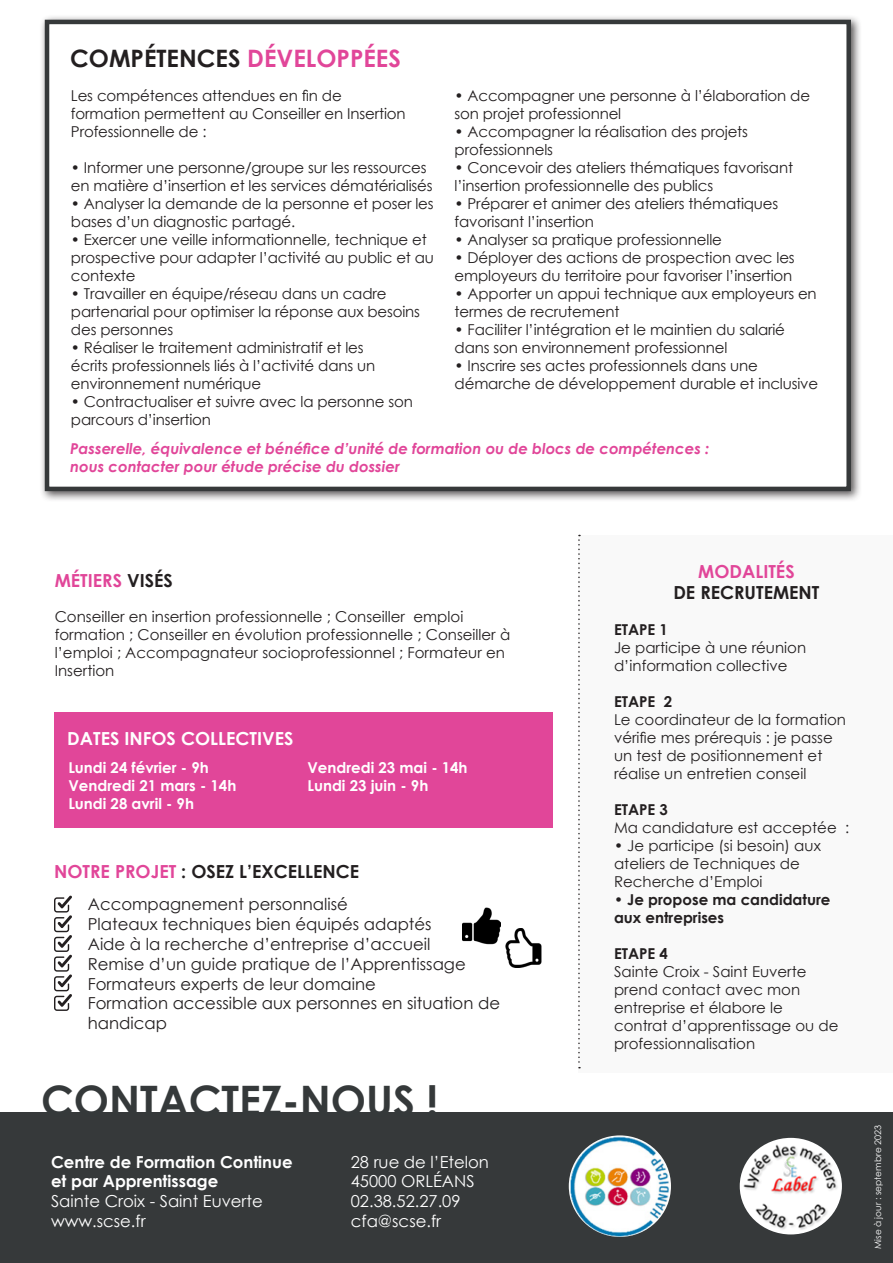
<style>
.page{position:relative;width:893px;height:1263px;background:#fff}
.page>*{position:absolute;margin:0;border:0;box-sizing:border-box;transform-origin:0 0}
.t1{font:700 42px "Century Gothic";color:#35393a}
.t2{font:700 24px "Century Gothic";color:#231f20}
.t3{font:700 18px "Century Gothic";color:#231f20}
.t4{font:700 18px "Century Gothic";color:#e14699}
.t5{font:700 18px "Century Gothic";color:#fff}
.t6{font:16.5px/19.8px "Century Gothic";color:#231f20}
.t7{font:16.5px "Century Gothic";color:#fff}
.t8{font:700 16.5px/19.8px "Century Gothic";color:#fff}
.t9{font:15px/18px "Century Gothic";letter-spacing:-.01em;color:#231f20}
.t10{font:italic 700 15px/18px "Century Gothic";color:#e14699}
.t11{font:700 15px "Century Gothic";color:#fff}
.t12{font:700 15px/18px "Century Gothic";color:#231f20}
.t13{font:9px "Century Gothic";color:#fff}
.s1{color:#e14699}
.s2{color:#231f20}
.s3{font-weight:400}
</style>
<div class="page">
<div style="left:40px;top:14px;width:822px;height:488px;background:#231f20;opacity:.75"></div>
<div style="left:45px;top:20px;width:806px;height:471px;background:#fff;border:4px solid #36393a"></div>
<div style="left:0;top:1113px;width:893px;height:150px;background:#36393a"></div>
<img style="left:569px;top:1135px;width:102px;height:102px;border-radius:51px">
<div style="left:740px;top:1138px;width:102px;height:96px;background:#fff;border-radius:50%"></div>
<img style="left:742px;top:1143px;width:98px;height:89px">
<div style="left:578px;top:535px;width:315px;height:538px;background:#f9f9f9"></div>
<svg style="left:578px;top:535px;width:2px;height:533px"></svg>
<img style="left:505px;top:929px;width:37px;height:38px">
<img style="left:462px;top:907px;width:38px;height:38px">
<svg style="left:54px;top:895px;width:18px;height:116px"></svg>
<div style="left:54px;top:712px;width:498px;height:116px;background:#e14699"></div>
<p class="t2" style="left:70px;top:40px;width:332px">COMPÉTENCES <span class="s1">DÉVELOPPÉES</span></p>
<p class="t9" style="left:71px;top:86px;width:336px">Les compétences attendues en fin de formation permettent au Conseiller en Insertion<br>Professionnelle de :</p>
<p class="t9" style="left:71px;top:158px;width:363px">• Informer une personne/groupe sur les ressources en matière d’insertion et les services dématérialisés</p>
<p class="t9" style="left:71px;top:194px;width:364px">• Analyser la demande de la personne et poser les bases d’un diagnostic partagé.</p>
<p class="t9" style="left:71px;top:230px;width:365px">• Exercer une veille informationnelle, technique et prospective pour adapter l’activité au public et au contexte</p>
<p class="t9" style="left:71px;top:284px;width:351px">• Travailler en équipe/réseau dans un cadre partenarial pour optimiser la réponse aux besoins des personnes</p>
<p class="t9" style="left:71px;top:338px;width:306px">• Réaliser le traitement administratif et les écrits professionnels liés à l’activité dans un environnement numérique</p>
<p class="t9" style="left:71px;top:392px;width:343px">• Contractualiser et suivre avec la personne son parcours d’insertion</p>
<p class="t9" style="left:455px;top:86px;width:357px">• Accompagner une personne à l’élaboration de son projet professionnel</p>
<p class="t9" style="left:455px;top:122px;width:295px">• Accompagner la réalisation des projets professionnels</p>
<p class="t9" style="left:455px;top:158px;width:340px">• Concevoir des ateliers thématiques favorisant l’insertion professionnelle des publics</p>
<p class="t9" style="left:455px;top:194px;width:325px">• Préparer et animer des ateliers thématiques favorisant l’insertion</p>
<p class="t9" style="left:455px;top:230px;width:269px">• Analyser sa pratique professionnelle</p>
<p class="t9" style="left:455px;top:248px;width:342px">• Déployer des actions de prospection avec les employeurs du territoire pour favoriser l’insertion</p>
<p class="t9" style="left:455px;top:284px;width:364px">• Apporter un appui technique aux employeurs en termes de recrutement</p>
<p class="t9" style="left:455px;top:320px;width:332px">• Faciliter l’intégration et le maintien du salarié dans son environnement professionnel</p>
<p class="t9" style="left:455px;top:356px;width:365px">• Inscrire ses actes professionnels dans une démarche de développement durable et inclusive</p>
<p class="t10" style="left:70px;top:439px;width:641px">Passerelle, équivalence et bénéfice d’unité de formation ou de blocs de compétences : nous contacter pour étude précise du dossier</p>
<p class="t4" style="left:55px;top:567px;width:120px">MÉTIERS <span class="s2">VISÉS</span></p>
<p class="t9" style="left:55px;top:607px;width:457px">Conseiller en insertion professionnelle ; Conseiller emploi formation ; Conseiller en évolution professionnelle ; Conseiller à l’emploi ; Accompagnateur socioprofessionnel ; Formateur en Insertion</p>
<p class="t5" style="left:67px;top:725px;width:228px">DATES INFOS COLLECTIVES</p>
<p class="t11" style="left:68px;top:756px;width:142px">Lundi 24 février - 9h</p>
<p class="t11" style="left:68px;top:774px;width:169px">Vendredi 21 mars - 14h</p>
<p class="t11" style="left:68px;top:792px;width:127px">Lundi 28 avril - 9h</p>
<p class="t11" style="left:307px;top:756px;width:162px">Vendredi 23 mai - 14h</p>
<p class="t11" style="left:307px;top:774px;width:122px">Lundi 23 juin - 9h</p>
<p class="t3" style="left:54px;top:858px;width:306px"><span class="s1">NOTRE PROJET</span> : OSEZ L’EXCELLENCE</p>
<p class="t6" style="left:88px;top:894px;width:261px">Accompagnement personnalisé</p>
<p class="t6" style="left:88px;top:914px;width:345px">Plateaux techniques bien équipés adaptés</p>
<p class="t6" style="left:88px;top:934px;width:344px">Aide à la recherche d’entreprise d’accueil</p>
<p class="t6" style="left:88px;top:953px;width:379px">Remise d’un guide pratique de l’Apprentissage</p>
<p class="t6" style="left:88px;top:973px;width:290px">Formateurs experts de leur domaine</p>
<p class="t6" style="left:88px;top:993px;width:414px">Formation accessible aux personnes en situation de handicap</p>
<p class="t1" style="left:41px;top:1069px;width:399px">CONTACTEZ-NOUS !</p>
<p class="t8" style="left:51px;top:1151px;width:243px">Centre de Formation Continue et par Apprentissage</p>
<p class="t7" style="left:51px;top:1190px;width:213px">Sainte Croix - Saint Euverte</p>
<p class="t7" style="left:51px;top:1209px;width:96px">www.scse.fr</p>
<p class="t7" style="left:351px;top:1150px;width:140px">28 rue de l’Etelon</p>
<p class="t7" style="left:351px;top:1170px;width:125px">45000 ORLÉANS</p>
<p class="t7" style="left:351px;top:1190px;width:111px">02.38.52.27.09</p>
<p class="t7" style="left:351px;top:1209px;width:92px">cfa@scse.fr</p>
<p class="t4" style="left:698px;top:557px;width:98px">MODALITÉS</p>
<p class="t3" style="left:673px;top:579px;width:148px">DE RECRUTEMENT</p>
<p class="t12" style="left:614px;top:619px;width:55px">ETAPE 1</p>
<p class="t9" style="left:614px;top:638px;width:194px">Je participe à une réunion d’information collective</p>
<p class="t12" style="left:614px;top:691px;width:60px">ETAPE 2</p>
<p class="t9" style="left:614px;top:710px;width:234px">Le coordinateur de la formation vérifie mes prérequis : je passe un test de positionnement et réalise un entretien conseil</p>
<p class="t12" style="left:614px;top:799px;width:55px">ETAPE 3</p>
<p class="t9" style="left:614px;top:818px;width:237px">Ma candidature est acceptée :</p>
<p class="t9" style="left:614px;top:836px;width:208px">• Je participe (si besoin) aux ateliers de Techniques de<br>Recherche d’Emploi</p>
<p class="t12" style="left:614px;top:889px;width:218px"><span class="s3">•</span> Je propose ma candidature aux entreprises</p>
<p class="t12" style="left:614px;top:943px;width:55px">ETAPE 4</p>
<p class="t9" style="left:614px;top:962px;width:226px">Sainte Croix - Saint Euverte prend contact avec mon entreprise et élabore le contrat d’apprentissage ou de professionnalisation</p>
<p class="t13" style="left:871px;top:1249px;width:125px;rotate:-90deg">Mise à jour : septembre 2023</p>
</div>
